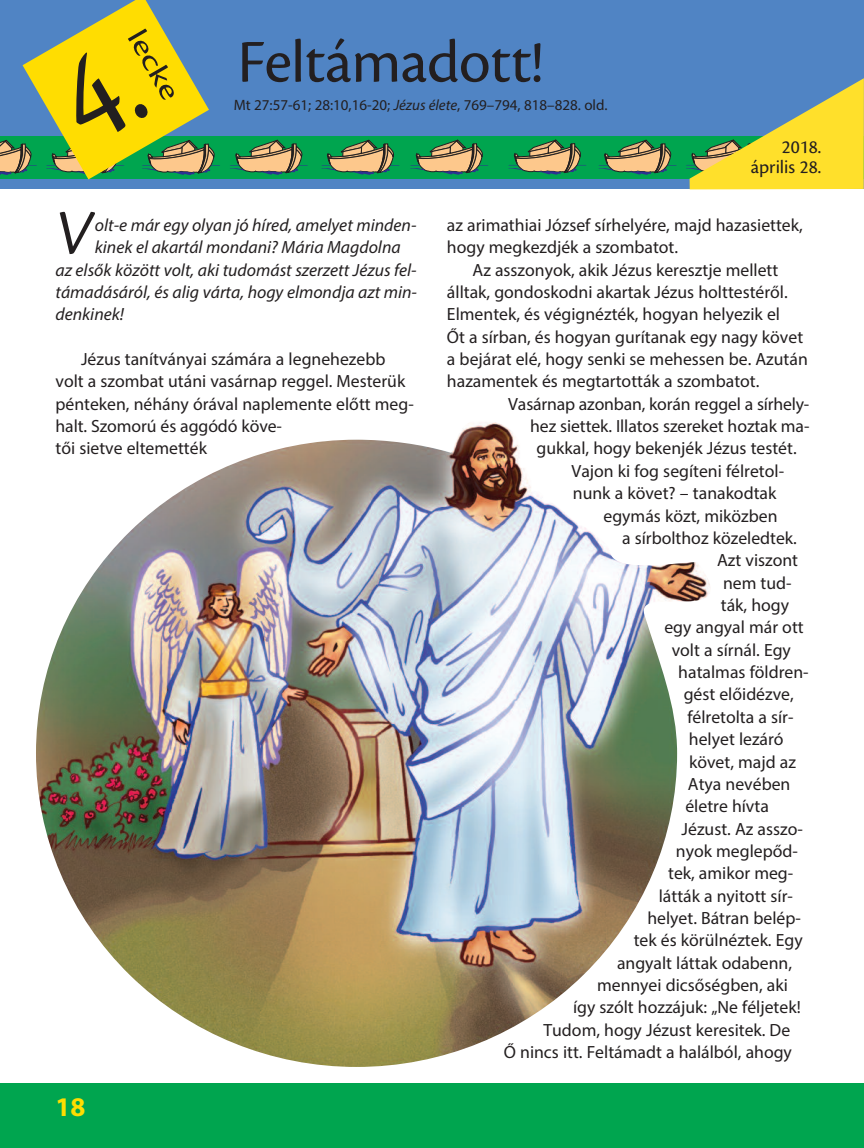
<style>
.page{position:relative;width:864px;height:1148px;background:#fff}
.page>*{position:absolute;margin:0;border:0;box-sizing:border-box;transform-origin:0 0}
.t1{font:italic 65.85px "Cronos Pro";color:#231f20}
.t2{font:63px "Cronos Pro";color:#231f20}
.t3{font:30px "Cronos Pro";color:#231f20;scale:1.3 1}
.t4{font:700 27px "Myriad Pro";color:#ffdd01}
.t5{font:19.5px/20.2px "Cronos Pro";color:#231f20;text-align:right}
.t6{font:17.7px/22.4px "Myriad Pro";color:#231f20}
.t7{font:italic 17.7px "Myriad Pro";color:#231f20}
.t8{font:15px "Myriad Pro";color:#231f20}
.s1{font-style:italic}
</style>
<div class="page">
<div style="left:0;top:0;width:864px;height:189px;background:#5084c4"></div>
<div style="left:0;top:136px;width:864px;height:43px;background:#00a54f"></div>
<svg style="left:598px;top:140px;width:79px;height:35px"></svg>
<svg style="left:508px;top:140px;width:79px;height:35px"></svg>
<svg style="left:410px;top:140px;width:79px;height:35px"></svg>
<svg style="left:321px;top:140px;width:79px;height:35px"></svg>
<svg style="left:230px;top:140px;width:78px;height:35px"></svg>
<div style="left:0;top:1082px;width:864px;height:66px;background:#00a54f"></div>
<img style="left:36px;top:422px;width:674px;height:644px">
<svg style="left:686px;top:78px;width:178px;height:111px"></svg>
<svg style="left:0;top:0;width:220px;height:179px"></svg>
<h3 class="t3" style="left:144px;top:26px;width:61px;rotate:60deg">lecke</h3>
<h2 class="t2" style="left:238px;top:39px;width:307px">feltámadott!</h2>
<p class="t8" style="left:234px;top:99px;width:375px">Mt 27:57-61; 28:10,16-20; <span class="s1">Jézus élete</span>, 769–794, 818–828. old.</p>
<p class="t5" style="left:751px;top:138px;width:72px">2018. április 28.</p>
<h1 class="t1" style="left:56px;top:208px;width:40px">V</h1>
<p class="t7" style="left:95px;top:218px;width:323px">olt-e már egy olyan jó híred, amelyet minden-</p>
<p class="t7" style="left:95px;top:241px;width:307px">kinek el akartál mondani? Mária Magdolna</p>
<p class="t7" style="left:55px;top:263px;width:363px">az elsők között volt, aki tudomást szerzett Jézus fel-</p>
<p class="t7" style="left:55px;top:285px;width:363px">támadásáról, és alig várta, hogy elmondja azt min-</p>
<p class="t7" style="left:55px;top:308px;width:70px">denkinek!</p>
<p class="t6" style="left:55px;top:349px;width:360px;text-indent:26px">Jézus tanítványai számára a legnehezebb volt a szombat utáni vasárnap reggel. Mesterük pénteken, néhány órával naplemente előtt meg&shy;halt. Szomorú és aggódó köve -<br>tői sietve eltemették</p>
<h3 class="t4" style="left:56px;top:1096px;width:31px">18</h3>
<p class="t6" style="left:447px;top:215px;width:357px">az arimathiai József sírhelyére, majd hazasiettek, hogy megkezdjék a szombatot.</p>
<p class="t6" style="left:447px;top:260px;width:362px;text-indent:26px">Az asszonyok, akik Jézus keresztje mellett álltak, gondoskodni akartak Jézus holttestéről.<br>Elmentek, és végignézték, hogyan helyezik el<br>Őt a sírban, és hogyan gurítanak egy nagy követ a bejárat elé, hogy senki se mehessen be. Azután hazamentek és megtartották a szombatot.</p>
<p class="t6" style="left:508px;top:394px;width:303px">Vasárnap azonban, korán reggel a sírhely-</p>
<p class="t6" style="left:530px;top:416px;width:281px">hez siettek. Illatos szereket hoztak ma-</p>
<p class="t6" style="left:537px;top:439px;width:262px">gukkal, hogy bekenjék Jézus testét.</p>
<p class="t6" style="left:571px;top:461px;width:214px">Vajon ki fog segíteni félretol-</p>
<p class="t6" style="left:573px;top:483px;width:205px">nunk a követ? – tanakodtak</p>
<p class="t6" style="left:604px;top:506px;width:176px">egymás közt, miközben</p>
<p class="t6" style="left:622px;top:528px;width:176px">a sírbolthoz közeledtek.</p>
<p class="t6" style="left:717px;top:550px;width:83px">Azt viszont</p>
<p class="t6" style="left:723px;top:573px;width:70px">nem tud-</p>
<p class="t6" style="left:721px;top:595px;width:70px">ták, hogy</p>
<p class="t6" style="left:664px;top:617px;width:141px">egy angyal már ott</p>
<p class="t6" style="left:672px;top:640px;width:121px">volt a sírnál. Egy</p>
<p class="t6" style="left:678px;top:662px;width:132px">hatalmas földren-</p>
<p class="t6" style="left:684px;top:684px;width:112px">gést előidézve,</p>
<p class="t6" style="left:687px;top:707px;width:108px">félretolta a sír-</p>
<p class="t6" style="left:689px;top:729px;width:96px">helyet lezáró</p>
<p class="t6" style="left:689px;top:751px;width:108px">követ, majd az</p>
<p class="t6" style="left:688px;top:774px;width:104px">Atya nevében</p>
<p class="t6" style="left:685px;top:796px;width:85px">életre hívta</p>
<p class="t6" style="left:682px;top:819px;width:123px">Jézust. Az asszo-</p>
<p class="t6" style="left:676px;top:841px;width:124px">nyok meglepőd-</p>
<p class="t6" style="left:668px;top:863px;width:127px">tek, amikor meg-</p>
<p class="t6" style="left:659px;top:886px;width:136px">látták a nyitott sír-</p>
<p class="t6" style="left:647px;top:908px;width:155px">helyet. Bátran belép-</p>
<p class="t6" style="left:634px;top:930px;width:170px">tek és körülnéztek. Egy</p>
<p class="t6" style="left:617px;top:953px;width:177px">angyalt láttak odabenn,</p>
<p class="t6" style="left:597px;top:975px;width:192px">mennyei dicsőségben, aki</p>
<p class="t6" style="left:573px;top:997px;width:229px">így szólt hozzájuk: „Ne féljetek!</p>
<p class="t6" style="left:543px;top:1020px;width:248px">Tudom, hogy Jézust keresitek. De</p>
<p class="t6" style="left:504px;top:1042px;width:290px">Ő nincs itt. Feltámadt a halálból, ahogy</p>
</div>
